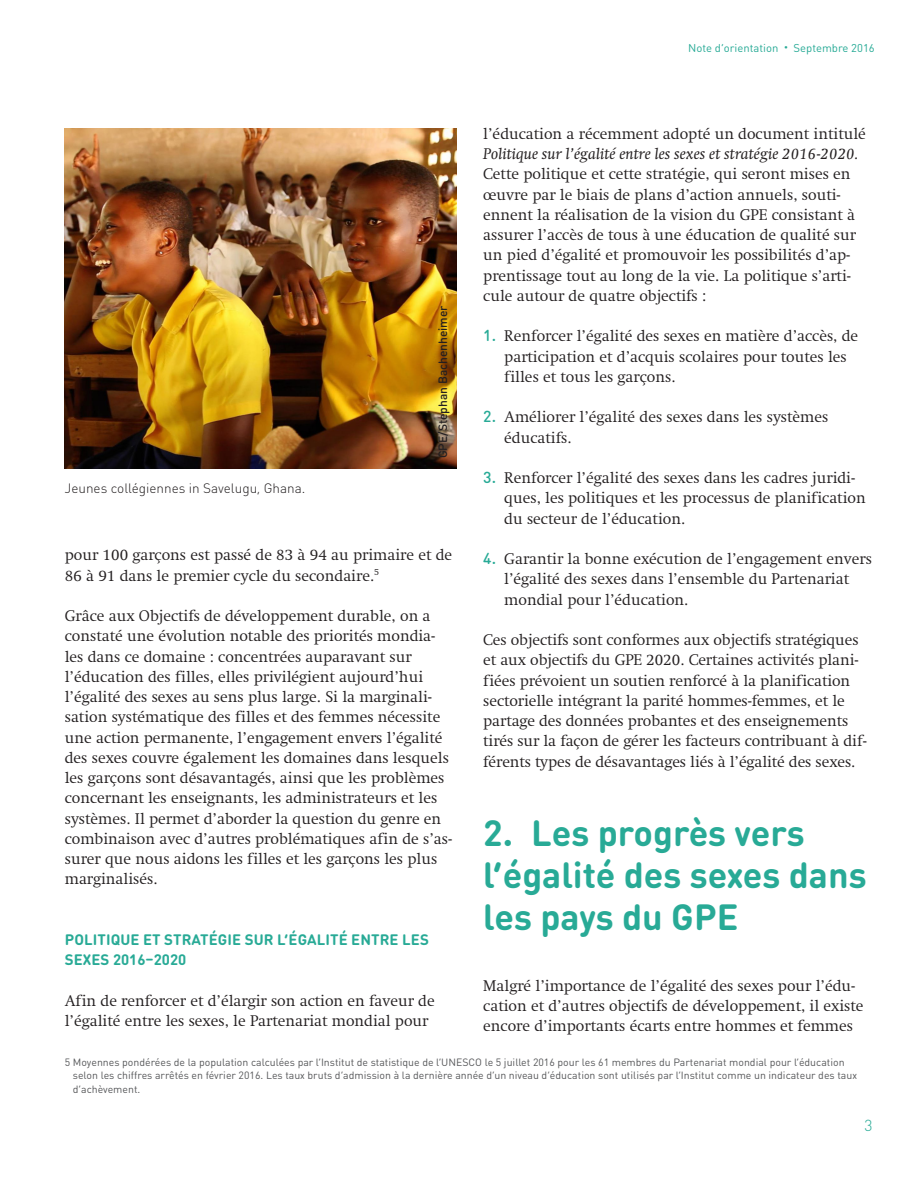
<style>
.page{position:relative;width:918px;height:1188px;background:#fff}
.page>*{position:absolute;margin:0;border:0;box-sizing:border-box;transform-origin:0 0}
.t1{font:700 36px/42px "DIN Round Pro";color:#28aa96}
.t2{font:300 15.75px/20.2px "Swift LT Std";color:#231f20}
.t3{font:italic 15.75px "Swift LT Std";color:#231f20}
.t4{font:300 15.75px "DIN Round Pro";color:#28aa96}
.t5{font:700 15px/20.2px "DIN Round Pro";letter-spacing:.005em;color:#28aa96}
.t6{font:300 13.5px "DIN Round Pro";color:#231f20}
.t7{font:500 12px "DIN Round Pro";color:#231f20}
.t8{font:11.25px "DIN Round Pro";color:#28aa96}
.t9{font:10.5px/13.5px "DIN Round Pro";color:#57585a}
.s1{font-size:7.5px}
.s2{font-family:"DIN Round Pro";font-weight:500;color:#28aa96}
</style>
<div class="page">
<img style="left:65px;top:128px;width:391px;height:340px">
<p class="t8" style="left:688px;top:40px;width:188px">Note d’orientation <span class="s1">•</span> Septembre 2016</p>
<p class="t2" style="left:483px;top:124px;width:384px">l’éducation a récemment adopté un document intitulé</p>
<p class="t3" style="left:483px;top:145px;width:377px">Politique sur l’égalité entre les sexes et stratégie 2016-2020.</p>
<p class="t2" style="left:483px;top:164px;width:374px">Cette politique et cette stratégie, qui seront mises en œuvre par le biais de plans d’action annuels, souti&shy;ennent la réalisation de la vision du GPE consistant à assurer l’accès de tous à une éducation de qualité sur un pied d’égalité et promouvoir les possibilités d’ap&shy;prentissage tout au long de la vie. La politique s’arti&shy;cule autour de quatre objectifs :</p>
<p class="t2" style="left:504px;top:326px;width:356px;text-indent:-21px"><span class="s2">1.</span> Renforcer l’égalité des sexes en matière d’accès, de participation et d’acquis scolaires pour toutes les filles et tous les garçons.</p>
<p class="t2" style="left:504px;top:407px;width:326px;text-indent:-21px"><span class="s2">2.</span> Améliorer l’égalité des sexes dans les systèmes éducatifs.</p>
<p class="t2" style="left:504px;top:468px;width:363px;text-indent:-21px"><span class="s2">3.</span> Renforcer l’égalité des sexes dans les cadres juridi&shy;ques, les politiques et les processus de planification du secteur de l’éducation.</p>
<p class="t2" style="left:504px;top:549px;width:369px;text-indent:-21px"><span class="s2">4.</span> Garantir la bonne exécution de l’engagement envers l’égalité des sexes dans l’ensemble du Partenariat mondial pour l’éducation.</p>
<p class="t2" style="left:483px;top:630px;width:385px">Ces objectifs sont conformes aux objectifs stratégiques et aux objectifs du GPE 2020. Certaines activités plani&shy;fiées prévoient un soutien renforcé à la planification sectorielle intégrant la parité hommes-femmes, et le partage des données probantes et des enseignements tirés sur la façon de gérer les facteurs contribuant à dif&shy;férents types de désavantages liés à l’égalité des sexes.</p>
<p class="t7" style="left:435px;top:458px;width:155px;rotate:-90deg">GPE/Stephan Bachenheimer</p>
<p class="t6" style="left:65px;top:479px;width:242px">Jeunes collégiennes in Savelugu, Ghana.</p>
<p class="t2" style="left:65px;top:545px;width:389px">pour 100 garçons est passé de 83 à 94 au primaire et de<br>86 à 91 dans le premier cycle du secondaire.<sup>5</sup></p>
<p class="t2" style="left:65px;top:606px;width:389px">Grâce aux Objectifs de développement durable, on a constaté une évolution notable des priorités mondia&shy;les dans ce domaine : concentrées auparavant sur l’éducation des filles, elles privilégient aujourd’hui l’égalité des sexes au sens plus large. Si la marginali&shy;sation systématique des filles et des femmes nécessite une action permanente, l’engagement envers l’égalité des sexes couvre également les domaines dans lesquels les garçons sont désavantagés, ainsi que les problèmes concernant les enseignants, les administrateurs et les systèmes. Il permet d’aborder la question du genre en combinaison avec d’autres problématiques afin de s’as&shy;surer que nous aidons les filles et les garçons les plus marginalisés.</p>
<h1 class="t1" style="left:483px;top:811px;width:385px">2. Les progrès vers l’égalité des sexes dans les pays du GPE</h1>
<p class="t5" style="left:65px;top:929px;width:366px">Politi que et stratégi e sur l’égalité entre les sexes 2016–2020</p>
<p class="t2" style="left:65px;top:991px;width:371px">Afin de renforcer et d’élargir son action en faveur de l’égalité entre les sexes, le Partenariat mondial pour</p>
<p class="t2" style="left:483px;top:976px;width:382px">Malgré l’importance de l’égalité des sexes pour l’édu&shy;cation et d’autres objectifs de développement, il existe encore d’importants écarts entre hommes et femmes</p>
<p class="t9" style="left:73px;top:1055px;width:786px;text-indent:-8px">5 Moyennes pondérées de la population calculées par l’Institut de statistique de l’UNESCO le 5 juillet 2016 pour les 61 membres du Partenariat mondial pour l’éducation selon les chiffres arrêtés en février 2016. Les taux bruts d’admission à la dernière année d’un niveau d’éducation sont utilisés par l’Institut comme un indicateur des taux d’achèvement.</p>
<p class="t4" style="left:865px;top:1115px;width:10px">3</p>
</div>
